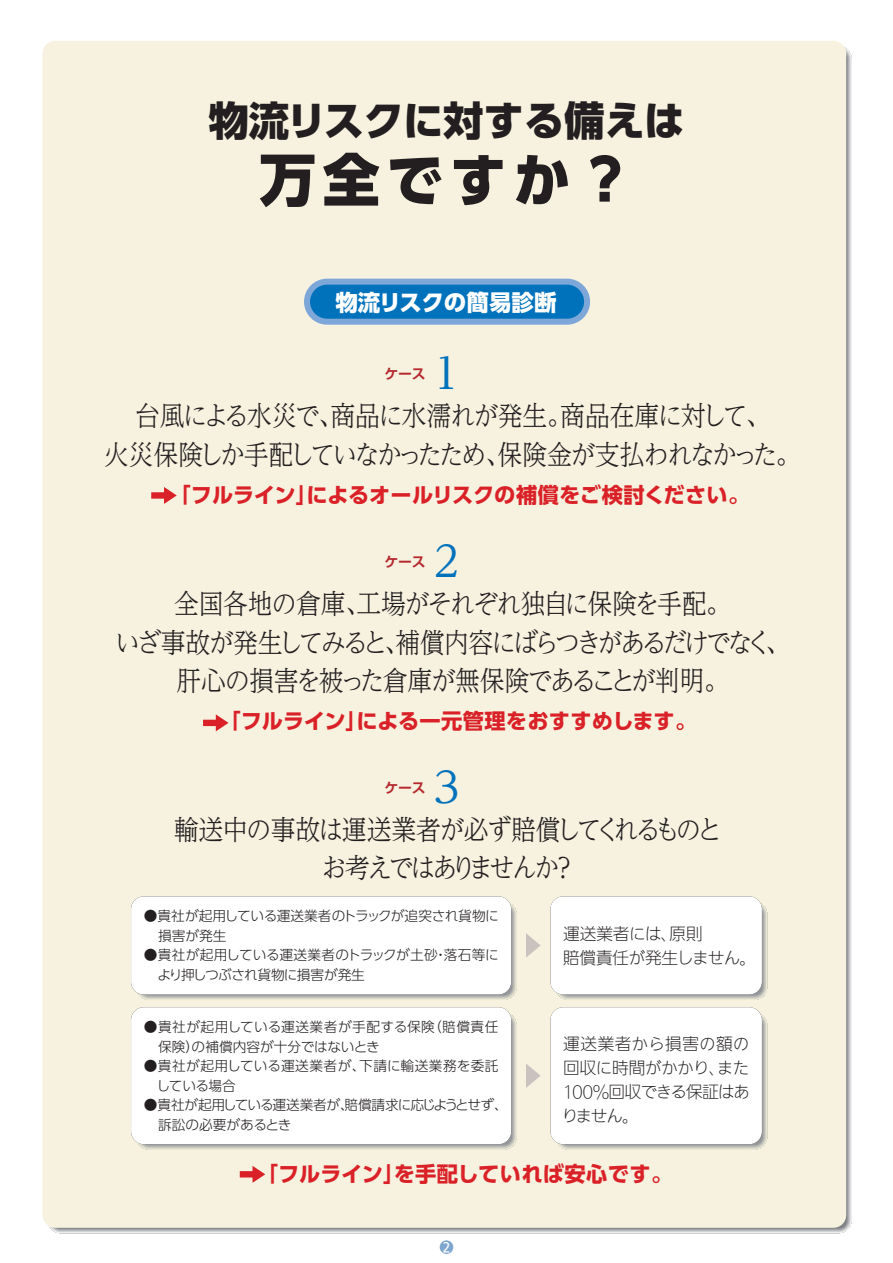
<style>
.page{position:relative;width:893px;height:1263px;background:#fff}
.page>*{position:absolute;margin:0;border:0;box-sizing:border-box;transform-origin:0 0}
.t1{font:56.7px "UD Shin Go Pro Heavy 90 pv RKSJ H";letter-spacing:.12em;color:#231f20}
.t2{font:42.45px "UD Reimin Pro Regular 90 pv RKSJ H";color:#0072bc}
.t3{font:40.5px "UD Shin Go Pro Heavy 90 pv RKSJ H";letter-spacing:-.02em;color:#231f20}
.t4{font:27.6px/38.2px "UD Reimin Pro Light 90 pv RKSJ H";letter-spacing:-.07em;color:#231f20;text-align:center;scale:.9 1}
.t5{font:22.5px "UD Shin Go Pro Heavy 90 pv RKSJ H";color:#fff}
.t6{font:21.3px "UD Shin Go Pro Bold 90 pv RKSJ H";color:#da2128}
.t7{font:16.5px/24px "Iwa UD Go Hon Pro Lt 90 pv RKSJ H";letter-spacing:-.02em;color:#231f20}
.t8{font:13.95px "UD Shin Go Pro De Bold 90 pv RKSJ H";letter-spacing:-.015em;color:#b7282e}
.t9{font:13.65px/19.5px "UD Shin Go Pro Light 90 pv RKSJ H";letter-spacing:-.005em;color:#231f20}
.t10{font:13.65px/19.5px "UD Shin Go Pro Light 90 pv RKSJ H";letter-spacing:.015em;color:#231f20}
.t11{font:12.9px "Iwa UD Go Hon Pro Md 90 pv RKSJ H";color:#fff;scale:.87 1}
</style>
<div class="page">
<div style="left:43px;top:41px;width:803px;height:1187px;background:#f6f2df;border-radius:13px"></div>
<svg style="left:136px;top:902px;width:380px;height:98px;background:#b4b4b1"></svg>
<div style="left:136px;top:902px;width:380px;height:98px;border:1px solid #f0ecd7;border-radius:13px"></div>
<svg style="left:556px;top:902px;width:211px;height:98px"></svg>
<div style="left:556px;top:902px;width:211px;height:98px;border:1px solid #f0ecd7;border-radius:13px"></div>
<div style="left:131px;top:896px;width:380px;height:98px;background:#fff;border-radius:13px"></div>
<div style="left:550px;top:896px;width:212px;height:98px;background:#fff;border-radius:13px"></div>
<svg style="left:526px;top:933px;width:15px;height:25px"></svg>
<svg style="left:137px;top:1013px;width:379px;height:136px;background:#bbbbb4"></svg>
<svg style="left:556px;top:1013px;width:211px;height:136px"></svg>
<div style="left:556px;top:1012px;width:211px;height:137px;border:1px solid #f0ecd7;border-radius:13px"></div>
<div style="left:131px;top:1007px;width:380px;height:137px;background:#fff;border-radius:13px"></div>
<div style="left:550px;top:1007px;width:212px;height:137px;background:#fff;border-radius:13px"></div>
<svg style="left:526px;top:1064px;width:15px;height:24px"></svg>
<div style="left:304px;top:279px;width:286px;height:46px;border:12px solid #7ca7d8;border-radius:17px"></div>
<div style="left:310px;top:285px;width:274px;height:34px;background:#0072bc;border-radius:17px"></div>
<svg style="left:151px;top:487px;width:26px;height:17px"></svg>
<svg style="left:203px;top:714px;width:26px;height:17px"></svg>
<svg style="left:240px;top:1166px;width:25px;height:17px"></svg>
<svg style="left:439px;top:1242px;width:15px;height:12px"></svg>
<div style="left:440px;top:1240px;width:13px;height:14px;background:#7ea6cf;border-radius:50%"></div>
<p class="t3" style="left:208px;top:105px;width:478px">物流リスクに対する備えは</p>
<p class="t1" style="left:259px;top:159px;width:376px">万全ですか？</p>
<p class="t5" style="left:335px;top:294px;width:223px">物流リスクの簡易診断</p>
<p class="t8" style="left:384px;top:368px;width:43px">ケース</p>
<p class="t2" style="left:433px;top:357px;width:28px">1</p>
<p class="t4" style="left:104px;top:400px;width:776px">台風による水災で、商品に水濡れが発生。商品在庫に対して、<br>火災保険しか手配していなかったため、保険金が支払われなかった。</p>
<p class="t6" style="left:170px;top:487px;width:581px">「フルライン」によるオールリスクの補償をご検討ください。</p>
<p class="t8" style="left:384px;top:556px;width:43px">ケース</p>
<p class="t2" style="left:433px;top:545px;width:28px">2</p>
<p class="t4" style="left:115px;top:589px;width:752px">全国各地の倉庫、工場がそれぞれ独自に保険を手配。<br>いざ事故が発生してみると、補償内容にばらつきがあるだけでなく、肝心の損害を被った倉庫が無保険であることが判明。</p>
<p class="t6" style="left:220px;top:713px;width:478px">「フルライン」による一元管理をおすすめします。</p>
<p class="t8" style="left:384px;top:782px;width:43px">ケース</p>
<p class="t2" style="left:433px;top:771px;width:28px">3</p>
<p class="t4" style="left:174px;top:814px;width:611px">輸送中の事故は運送業者が必ず賠償してくれるものとお考えではありませんか？</p>
<p class="t9" style="left:158px;top:908px;width:342px;text-indent:-14px">●貴社が起用している運送業者のトラックが追突され貨物に損害が発生</p>
<p class="t9" style="left:157px;top:947px;width:343px;text-indent:-14px">●貴社が起用している運送業者のトラックが土砂・落石等により押しつぶされ貨物に損害が発生</p>
<p class="t9" style="left:158px;top:1019px;width:342px;text-indent:-14px">●貴社が起用している運送業者が手配する保険（賠償責任保険）の補償内容が十分ではないとき</p>
<p class="t10" style="left:157px;top:1058px;width:343px;text-indent:-13px">●貴社が起用している運送業者が、下請に輸送業務を委託している場合</p>
<p class="t9" style="left:158px;top:1097px;width:351px;text-indent:-14px">●貴社が起用している運送業者が、賠償請求に応じようとせず、訴訟の必要があるとき</p>
<p class="t7" style="left:563px;top:924px;width:195px">運送業者には、原則<br>賠償責任が発生しません。</p>
<p class="t7" style="left:562px;top:1034px;width:190px;text-align:justify">運送業者から損害の額の回収に時間がかかり、また100％回収できる保証はありません。</p>
<p class="t6" style="left:257px;top:1166px;width:417px">「フルライン」を手配していれば安心です。</p>
<p class="t11" style="left:443px;top:1242px;width:10px">2</p>
</div>
